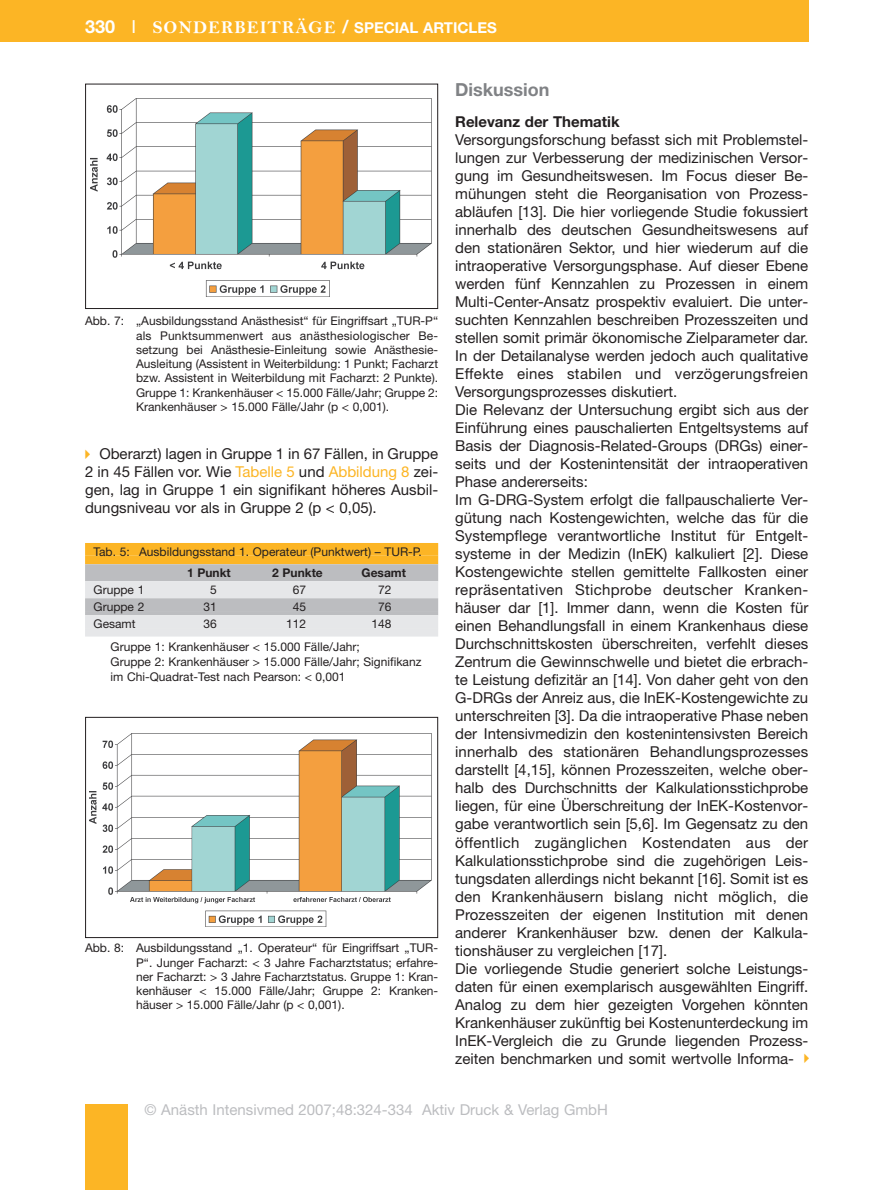
<style>
.page{position:relative;width:893px;height:1190px;background:#fff}
.page>*{position:absolute;margin:0;border:0;box-sizing:border-box;transform-origin:0 0}
.t1{font:700 18px "Helvetica Neue";color:#808285}
.t2{font:15px/18px "Helvetica Neue";color:#231f20;text-align:justify}
.t3{font:15px "Helvetica Neue";color:#bcbdc0}
.t4{font:700 15px "Helvetica Neue";color:#fff}
.t5{font:700 15px "Helvetica Neue";color:#231f20}
.t6{font:12px/14.2px "Helvetica Neue";color:#231f20;text-align:justify}
.t7{font:700 12px "Helvetica Neue";color:#231f20}
.s1{font-size:18px}
.s2{font-weight:400;font-size:18px}
.s3{font-family:"Bell MT Bold";font-weight:400;font-size:18px}
.s4{color:#fcb525}
</style>
<div class="page">
<div style="left:0;top:0;width:808px;height:41px;background:#fcb525"></div>
<div style="left:85px;top:1104px;width:43px;height:86px;background:#fcb525"></div>
<img style="left:91px;top:98px;width:340px;height:199px">
<div style="left:85px;top:84px;width:353px;height:225px;border:1px solid #231f20"></div>
<img style="left:90px;top:733px;width:341px;height:193px">
<div style="left:85px;top:717px;width:353px;height:221px;border:1px solid #231f20"></div>
<div style="left:85px;top:543px;width:353px;height:13px;background:#fcb525"></div>
<div style="left:85px;top:556px;width:353px;height:8px;background:#fcb525"></div>
<div style="left:85px;top:564px;width:353px;height:13px;background:#bcbdc0"></div>
<hr style="left:85px;top:577px;width:353px;height:4px;background:#bcbdc0">
<div style="left:85px;top:581px;width:353px;height:13px;background:#e6e7e9"></div>
<hr style="left:85px;top:594px;width:353px;height:4px;background:#e6e7e9">
<div style="left:85px;top:598px;width:353px;height:13px;background:#bcbdc0"></div>
<hr style="left:85px;top:611px;width:353px;height:4px;background:#bcbdc0">
<div style="left:85px;top:615px;width:353px;height:13px;background:#e6e7e9"></div>
<div style="left:85px;top:628px;width:353px;height:8px;background:#e6e7e9"></div>
<p class="t4" style="left:85px;top:22px;width:413px"><span class="s1">330</span> <span class="s2">I</span> <span class="s3">SONDERBEITRÄGE</span> <span class="s1">/</span> SPECIAL ARTICLES</p>
<p class="t6" style="left:136px;top:315px;width:303px;text-indent:-51px">Abb. 7: „Ausbildungsstand Anästhesist“ für Eingriffsart „TUR-P“ als Punktsummenwert aus anästhesiologischer Be&shy;setzung bei Anästhesie-Einleitung sowie Anästhesie-Ausleitung (Assistent in Weiterbildung: 1 Punkt; Facharzt bzw. Assistent in Weiterbildung mit Facharzt: 2 Punkte).<br>Gruppe 1: Krankenhäuser &lt; 15.000 Fälle/Jahr; Gruppe 2:<br>Krankenhäuser &gt; 15.000 Fälle/Jahr (p &lt; 0,001).</p>
<p class="t2" style="left:85px;top:446px;width:354px;text-indent:14px">Oberarzt) lagen in Gruppe 1 in 67 Fällen, in Gruppe 2 in 45 Fällen vor. Wie <span class="s4">Tabelle 5</span> und <span class="s4">Abbildung 8</span> zei&shy;gen, lag in Gruppe 1 ein signifikant höheres Ausbil&shy;dungsniveau vor als in Gruppe 2 (p &lt; 0,05).</p>
<p class="t6" style="left:94px;top:545px;width:330px">Tab. 5: Ausbildungsstand 1. Operateur (Punktwert) – TUR-P.</p>
<p class="t7" style="left:187px;top:568px;width:45px">1 Punkt</p>
<p class="t7" style="left:272px;top:568px;width:52px">2 Punkte</p>
<p class="t7" style="left:361px;top:568px;width:46px">Gesamt</p>
<p class="t6" style="left:94px;top:584px;width:52px">Gruppe 1</p>
<p class="t6" style="left:210px;top:584px;width:8px">5</p>
<p class="t6" style="left:293px;top:584px;width:15px">67</p>
<p class="t6" style="left:378px;top:584px;width:15px">72</p>
<p class="t6" style="left:94px;top:601px;width:52px">Gruppe 2</p>
<p class="t6" style="left:204px;top:601px;width:15px">31</p>
<p class="t6" style="left:293px;top:601px;width:15px">45</p>
<p class="t6" style="left:378px;top:601px;width:15px">76</p>
<p class="t6" style="left:94px;top:618px;width:44px">Gesamt</p>
<p class="t6" style="left:204px;top:618px;width:15px">36</p>
<p class="t6" style="left:286px;top:618px;width:22px">112</p>
<p class="t6" style="left:371px;top:618px;width:22px">148</p>
<p class="t6" style="left:111px;top:641px;width:312px;line-height:14.9px;text-align:left">Gruppe 1: Krankenhäuser &lt; 15.000 Fälle/Jahr;<br>Gruppe 2: Krankenhäuser &gt; 15.000 Fälle/Jahr; Signifikanz im Chi-Quadrat-Test nach Pearson: &lt; 0,001</p>
<p class="t6" style="left:136px;top:942px;width:303px;text-indent:-51px">Abb. 8: Ausbildungsstand „1. Operateur“ für Eingriffsart „TUR-P“. Junger Facharzt: &lt; 3 Jahre Facharztstatus; erfahre&shy;ner Facharzt: &gt; 3 Jahre Facharztstatus. Gruppe 1: Kran&shy;kenhäuser &lt; 15.000 Fälle/Jahr; Gruppe 2: Kranken&shy;häuser &gt; 15.000 Fälle/Jahr (p &lt; 0,001).</p>
<p class="t1" style="left:455px;top:84px;width:96px">Diskussion</p>
<p class="t5" style="left:455px;top:116px;width:166px">Relevanz der Thematik</p>
<p class="t2" style="left:455px;top:132px;width:354px;text-align:left">Versorgungsforschung befasst sich mit Problemstel&shy;lungen zur Verbesserung der medizinischen Versor&shy;gung im Gesundheitswesen. Im Focus dieser Be&shy;mühungen steht die Reorganisation von Prozess&shy;abläufen [13]. Die hier vorliegende Studie fokussiert innerhalb des deutschen Gesundheitswesens auf den stationären Sektor, und hier wiederum auf die intraoperative Versorgungsphase. Auf dieser Ebene werden fünf Kennzahlen zu Prozessen in einem Multi-Center-Ansatz prospektiv evaluiert. Die unter&shy;suchten Kennzahlen beschreiben Prozesszeiten und stellen somit primär ökonomische Zielparameter dar.<br>In der Detailanalyse werden jedoch auch qualitative Effekte eines stabilen und verzögerungsfreien Versorgungsprozesses diskutiert.<br>Die Relevanz der Untersuchung ergibt sich aus der Einführung eines pauschalierten Entgeltsystems auf Basis der Diagnosis-Related-Groups (DRGs) einer&shy;seits und der Kostenintensität der intraoperativen Phase andererseits:<br>Im G-DRG-System erfolgt die fallpauschalierte Ver&shy;gütung nach Kostengewichten, welche das für die Systempflege verantwortliche Institut für Entgelt&shy;systeme in der Medizin (InEK) kalkuliert [2]. Diese Kostengewichte stellen gemittelte Fallkosten einer repräsentativen Stichprobe deutscher Kranken&shy;häuser dar [1]. Immer dann, wenn die Kosten für einen Behandlungsfall in einem Krankenhaus diese Durchschnittskosten überschreiten, verfehlt dieses Zentrum die Gewinnschwelle und bietet die erbrach&shy;te Leistung defizitär an [14]. Von daher geht von den G-DRGs der Anreiz aus, die InEK-Kostengewichte zu unterschreiten [3]. Da die intraoperative Phase neben der Intensivmedizin den kostenintensivsten Bereich innerhalb des stationären Behandlungsprozesses darstellt [4,15], können Prozesszeiten, welche ober&shy;halb des Durchschnitts der Kalkulationsstichprobe liegen, für eine Überschreitung der InEK-Kostenvor&shy;gabe verantwortlich sein [5,6]. Im Gegensatz zu den öffentlich zugänglichen Kostendaten aus der Kalkulationsstichprobe sind die zugehörigen Leis&shy;tungsdaten allerdings nicht bekannt [16]. Somit ist es den Krankenhäusern bislang nicht möglich, die Prozesszeiten der eigenen Institution mit denen anderer Krankenhäuser bzw. denen der Kalkula&shy;tionshäuser zu vergleichen [17].<br>Die vorliegende Studie generiert solche Leistungs&shy;daten für einen exemplarisch ausgewählten Eingriff.<br>Analog zu dem hier gezeigten Vorgehen könnten Krankenhäuser zukünftig bei Kostenunterdeckung im InEK-Vergleich die zu Grunde liegenden Prozess&shy;zeiten benchmarken und somit wertvolle Informa-</p>
<p class="t3" style="left:145px;top:1104px;width:465px">© Anästh Intensivmed 2007;48:324-334 Aktiv Druck &amp; Verlag GmbH</p>
</div>
